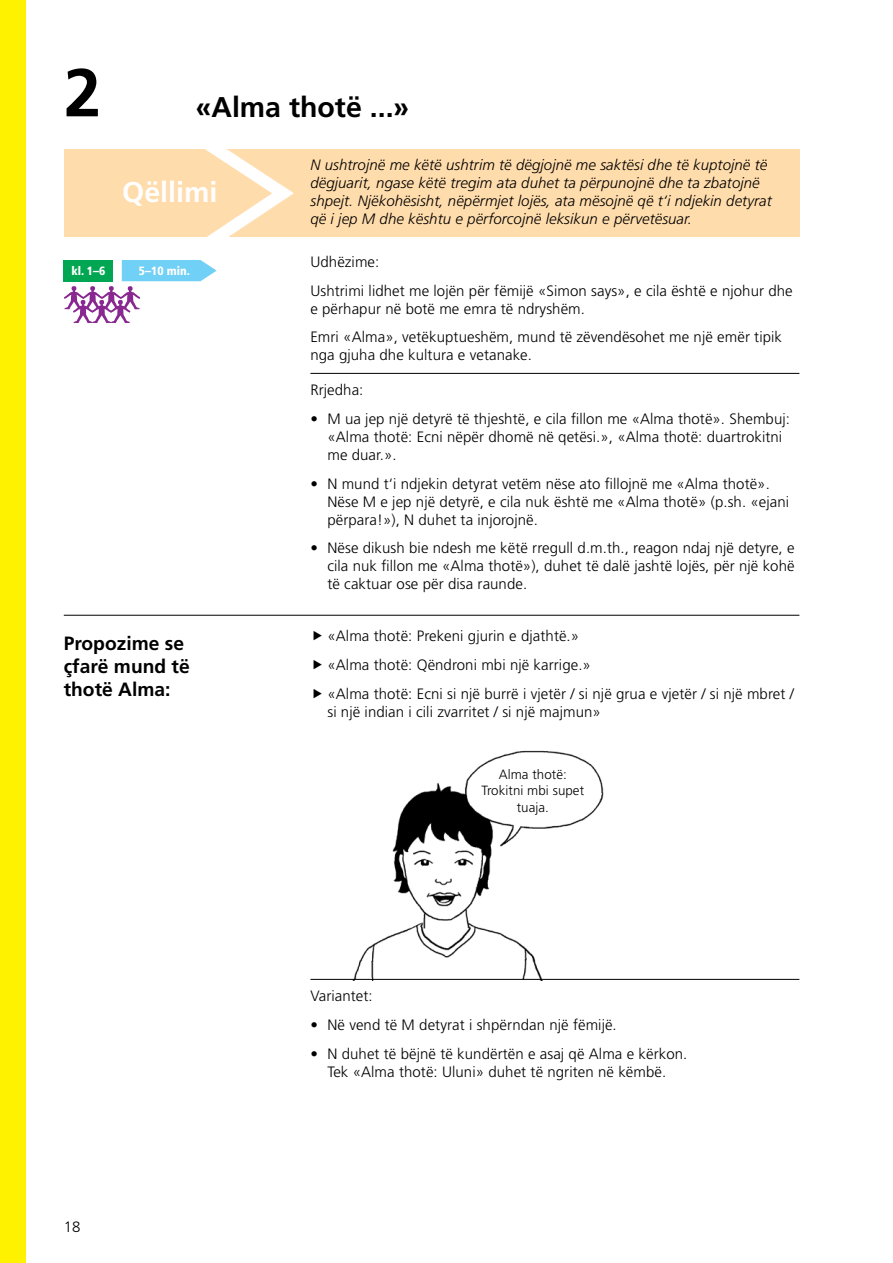
<style>
.page{position:relative;width:893px;height:1263px;background:#fff}
.page>*{position:absolute;margin:0;border:0;box-sizing:border-box;transform-origin:0 0}
.t1{font:700 67.5px "Frutiger";color:#000}
.t2{font:700 28.5px "Frutiger";color:#000}
.t3{font:700 28.5px "Frutiger";color:#fff}
.t4{font:700 19.2px/23.1px "Frutiger";color:#000}
.t5{font:300 15px/18px "Frutiger LT Pro";letter-spacing:.005em;color:#000}
.t6{font:italic 300 15px/18px "Frutiger";letter-spacing:.005em;color:#000}
.t7{font:300 15px/28.7px "Frutiger";letter-spacing:.005em;color:#000}
.t8{font:300 13.35px/16px "Frutiger LT Pro";letter-spacing:.005em;color:#000;text-align:center}
.t9{font:900 condensed 12px "Frutiger";color:#fff}
</style>
<div class="page">
<img style="left:310px;top:750px;width:338px;height:229px">
<hr style="left:310px;top:373px;width:489px;height:1px;background:#000">
<hr style="left:310px;top:979px;width:489px;height:1px;background:#000">
<div style="left:64px;top:149px;width:735px;height:88px;background:#ffdcac"></div>
<hr style="left:64px;top:615px;width:735px;height:1px;background:#000">
<svg style="left:64px;top:149px;width:230px;height:174px"></svg>
<div style="left:0;top:0;width:26px;height:1263px;background:#fff200"></div>
<h1 class="t1" style="left:64px;top:53px;width:39px">2</h1>
<h2 class="t2" style="left:196px;top:91px;width:215px">«Alma thotë ...»</h2>
<h2 class="t3" style="left:122px;top:175px;width:97px">Qëllimi</h2>
<p class="t6" style="left:310px;top:156px;width:463px">N ushtrojnë me këtë ushtrim të dëgjojnë me saktësi dhe të kuptojnë të dëgjuarit, ngase këtë tregim ata duhet ta përpunojnë dhe ta zbatojnë shpejt. Njëkohësisht, nëpërmjet lojës, ata mësojnë që t‘i ndjekin detyrat që i jep M dhe kështu e përforcojnë leksikun e përvetësuar.</p>
<p class="t9" style="left:71px;top:263px;width:36px">kl. 1–6</p>
<p class="t9" style="left:139px;top:263px;width:52px">5–10 min.</p>
<p class="t4" style="left:64px;top:631px;width:127px">Propozime se çfarë mund të thotë Alma:</p>
<p class="t7" style="left:64px;top:1213px;width:18px">18</p>
<p class="t5" style="left:310px;top:248px;width:484px;line-height:28.7px">Udhëzime:<br>Ushtrimi lidhet me lojën për fëmijë «Simon says», e cila është e njohur dhe</p>
<p class="t5" style="left:310px;top:294px;width:473px;line-height:28.7px">e përhapur në botë me emra të ndryshëm.<br>Emri «Alma», vetëkuptueshëm, mund të zëvendësohet me një emër tipik</p>
<p class="t5" style="left:310px;top:346px;width:223px">nga gjuha dhe kultura e vetanake.</p>
<p class="t5" style="left:310px;top:381px;width:55px">Rrjedha:</p>
<p class="t5" style="left:327px;top:410px;width:464px;text-indent:-17px">• M ua jep një detyrë të thjeshtë, e cila fillon me «Alma thotë». Shembuj: «Alma thotë: Ecni nëpër dhomë në qetësi.», «Alma thotë: duartrokitni me duar.».</p>
<p class="t5" style="left:327px;top:474px;width:463px;text-indent:-17px">• N mund t‘i ndjekin detyrat vetëm nëse ato fillojnë me «Alma thotë».<br>Nëse M e jep një detyrë, e cila nuk është me «Alma thotë» (p.sh. «ejani përpara!»), N duhet ta injorojnë.</p>
<p class="t5" style="left:327px;top:539px;width:469px;text-align:justify;text-indent:-17px">• Nëse dikush bie ndesh me këtë rregull d.m.th., reagon ndaj një detyre, e cila nuk fillon me «Alma thotë»), duhet të dalë jashtë lojës, për një kohë të caktuar ose për disa raunde.</p>
<p class="t7" style="left:327px;top:622px;width:468px">«Alma thotë: Prekeni gjurin e djathtë.»<br>«Alma thotë: Qëndroni mbi një karrige.»<br>«Alma thotë: Ecni si një burrë i vjetër / si një grua e vjetër / si një mbret /</p>
<p class="t7" style="left:327px;top:697px;width:275px">si një indian i cili zvarritet / si një majmun»</p>
<p class="t8" style="left:481px;top:767px;width:104px">Alma thotë:<br>Trokitni mbi supet tuaja.</p>
<p class="t5" style="left:310px;top:987px;width:64px">Variantet:</p>
<p class="t5" style="left:310px;top:1016px;width:308px">• Në vend të M detyrat i shpërndan një fëmijë.</p>
<p class="t5" style="left:310px;top:1044px;width:378px;text-align:center">• N duhet të bëjnë të kundërtën e asaj që Alma e kërkon.<br>Tek «Alma thotë: Uluni» duhet të ngriten në këmbë.</p>
</div>
